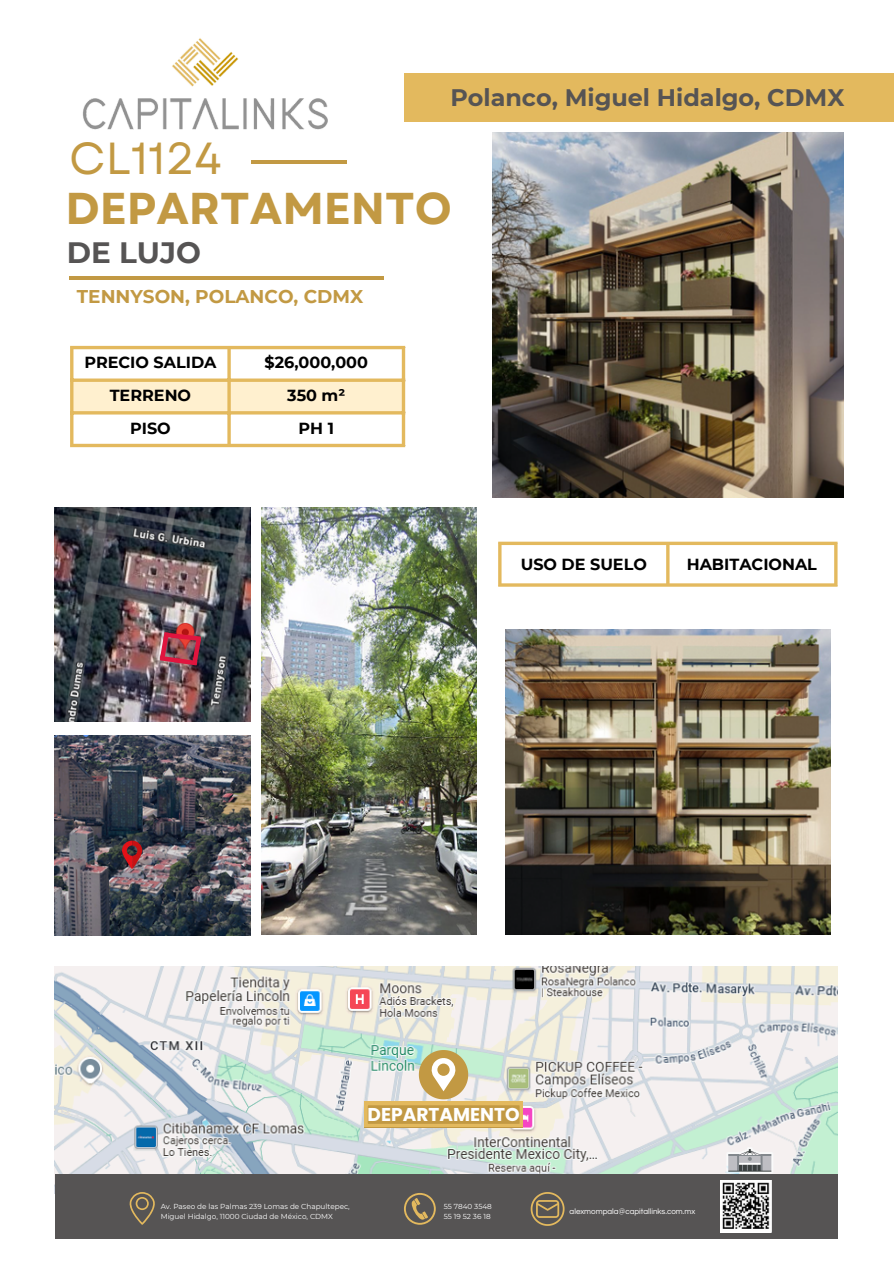
<style>
.page{position:relative;width:894px;height:1264px;background:#fff}
.page>*{position:absolute;margin:0;border:0;box-sizing:border-box;transform-origin:0 0}
.t1{font:44.85px "Garet";color:#c29943}
.t2{font:700 44.55px "Garet";color:#c29943}
.t3{font:700 29.4px "Montserrat";color:#565454}
.t4{font:700 23.85px "Montserrat";color:#565454}
.t5{font:700 18.6px "Poppins";color:#fff}
.t6{font:700 18.45px "Montserrat";color:#c29943}
.t7{font:700 16.05px "Montserrat";color:#000}
.t8{font:7.95px "Questrial";color:#fff}
.t9{font:7.2px/9.8px "Montserrat";color:#fff}
</style>
<div class="page">
<img style="left:55px;top:966px;width:782px;height:208px">
<div style="left:55px;top:1174px;width:782px;height:64px;background:#565454"></div>
<img style="left:720px;top:1180px;width:50px;height:52px">
<hr style="left:251px;top:160px;width:96px;height:3px;background:#c29943">
<img style="left:82px;top:38px;width:246px;height:92px">
<hr style="left:69px;top:277px;width:314px;height:3px;background:#c29943">
<svg style="left:73px;top:382px;width:328px;height:62px"></svg>
<hr style="left:70px;top:349px;width:3px;height:95px;background:#e3b95e">
<svg style="left:227px;top:349px;width:4px;height:95px"></svg>
<svg style="left:401px;top:349px;width:4px;height:95px"></svg>
<hr style="left:70px;top:346px;width:335px;height:3px;background:#e3b95e">
<svg style="left:73px;top:378px;width:332px;height:4px"></svg>
<hr style="left:70px;top:411px;width:335px;height:3px;background:#e3b95e">
<hr style="left:70px;top:444px;width:335px;height:3px;background:#e3b95e">
<div style="left:404px;top:73px;width:489px;height:49px;background:#e3b95e"></div>
<svg style="left:501px;top:545px;width:169px;height:38px"></svg>
<hr style="left:498px;top:545px;width:3px;height:38px;background:#e3b95e">
<hr style="left:666px;top:545px;width:3px;height:38px;background:#e3b95e">
<svg style="left:834px;top:545px;width:3px;height:38px"></svg>
<svg style="left:498px;top:541px;width:339px;height:4px"></svg>
<hr style="left:498px;top:583px;width:339px;height:3px;background:#e3b95e">
<svg style="left:130px;top:1192px;width:24px;height:32px"></svg>
<svg style="left:404px;top:1193px;width:31px;height:31px"></svg>
<svg style="left:530px;top:1192px;width:34px;height:33px"></svg>
<div style="left:364px;top:1101px;width:159px;height:26px;background:#e3b95e"></div>
<svg style="left:364px;top:1050px;width:159px;height:74px"></svg>
<img style="left:492px;top:132px;width:350px;height:365px">
<img style="left:505px;top:630px;width:324px;height:304px">
<img style="left:261px;top:508px;width:215px;height:426px">
<img style="left:55px;top:508px;width:195px;height:213px">
<img style="left:155px;top:627px;width:50px;height:42px">
<img style="left:55px;top:736px;width:195px;height:199px">
<svg style="left:122px;top:840px;width:20px;height:28px"></svg>
<p class="t4" style="left:450px;top:82px;width:395px">Polanco, Miguel Hidalgo, CDMX</p>
<p class="t1" style="left:69px;top:125px;width:154px">CL1124</p>
<h5 class="t2" style="left:65px;top:176px;width:388px">DEPARTAMENTO</h5>
<p class="t3" style="left:67px;top:234px;width:136px">DE LUJO</p>
<p class="t6" style="left:77px;top:285px;width:288px">TENNYSON, POLANCO, CDMX</p>
<p class="t7" style="left:84px;top:353px;width:134px">PRECIO SALIDA</p>
<h1 class="t7" style="left:264px;top:353px;width:105px">$26,000,000</h1>
<h3 class="t7" style="left:110px;top:385px;width:83px">TERRENO</h3>
<h5 class="t7" style="left:287px;top:385px;width:60px">350 m²</h5>
<p class="t7" style="left:130px;top:418px;width:42px">PISO</p>
<p class="t7" style="left:298px;top:418px;width:37px">PH 1</p>
<p class="t7" style="left:520px;top:554px;width:128px">USO DE SUELO</p>
<p class="t7" style="left:686px;top:554px;width:132px">HABITACIONAL</p>
<p class="t5" style="left:367px;top:1101px;width:153px">DEPARTAMENTO</p>
<p class="t9" style="left:161px;top:1201px;width:190px">Av. Paseo de las Palmas 239 Lomas de Chapultepec,<br>Miguel Hidalgo, 11000 Ciudad de México, CDMX</p>
<p class="t9" style="left:443px;top:1201px;width:50px">55 7840 3548</p>
<p class="t9" style="left:443px;top:1211px;width:48px">55 19 52 36 18</p>
<p class="t8" style="left:569px;top:1207px;width:127px">alexmompala@capitallinks.com.mx</p>
</div>
